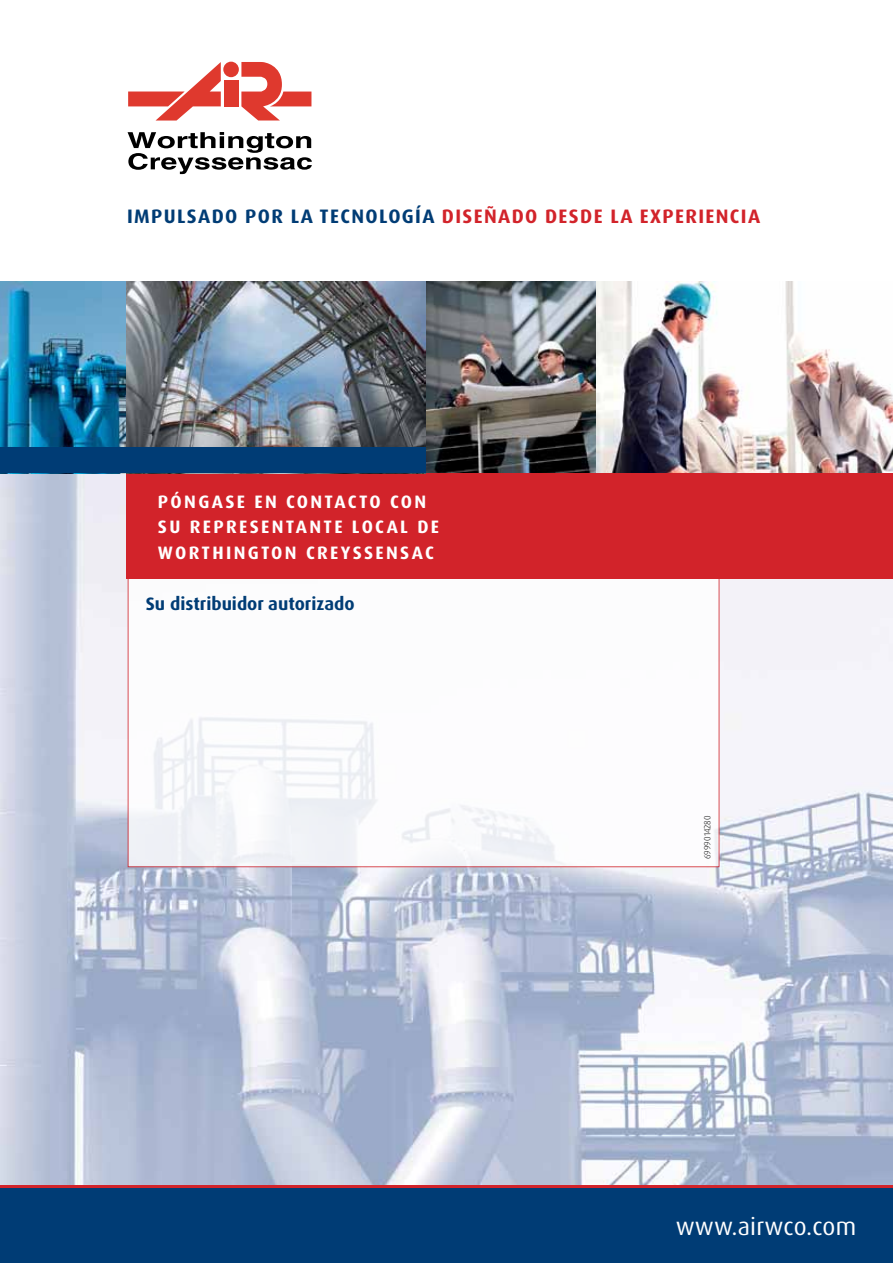
<style>
.page{position:relative;width:893px;height:1263px;background:#fff}
.page>*{position:absolute;margin:0;border:0;box-sizing:border-box;transform-origin:0 0}
.t1{font:24.6px "Dax Pro";letter-spacing:.01em;color:#fff}
.t2{font:700 19.5px "Dax Pro";letter-spacing:.07em;color:#d2232a}
.t3{font:700 18px/25.5px "Dax Pro";letter-spacing:.13em;color:#fff}
.t4{font:700 18px "Dax Pro";color:#003c75}
.t5{font:300 9px "Dax Pro";color:#000}
.s1{color:#003c75}
</style>
<div class="page">
<img style="left:0;top:473px;width:893px;height:712px">
<div style="left:128px;top:529px;width:591px;height:338px;background:#fff"></div>
<img style="left:0;top:282px;width:596px;height:191px">
<img style="left:596px;top:282px;width:297px;height:191px">
<div style="left:127px;top:473px;width:766px;height:106px;background:#d2232a"></div>
<div style="left:0;top:1187px;width:893px;height:76px;background:#003c75"></div>
<div style="left:0;top:448px;width:426px;height:25px;background:#003c75"></div>
<svg style="left:128px;top:132px;width:184px;height:42px"></svg>
<svg style="left:128px;top:62px;width:93px;height:59px"></svg>
<div style="left:224px;top:80px;width:14px;height:26px;background:#df392e"></div>
<svg style="left:241px;top:62px;width:70px;height:58px"></svg>
<div style="left:223px;top:62px;width:16px;height:15px;background:#df392e;border-radius:50%"></div>
<hr style="left:0;top:1185px;width:893px;height:3px;background:#d2232a">
<p class="t2" style="left:127px;top:203px;width:635px"><span class="s1">IMPULSADO POR LA TECNOLOGÍA</span> DI SEÑADO DESDE LA EXPERIENCIA</p>
<p class="t3" style="left:158px;top:489px;width:283px">PÓNGASE EN CONTACTO CON<br>SU REPRESENTANTE LOCAL DE<br>WORTHINGTON CREYSSENSAC</p>
<p class="t4" style="left:146px;top:592px;width:210px">SU DISTRIBUIDOR AUTORIZADO</p>
<p class="t5" style="left:702px;top:859px;width:45px;rotate:-90deg">6999014280</p>
<h1 class="t1" style="left:676px;top:1211px;width:182px">www.airwco.com</h1>
</div>
